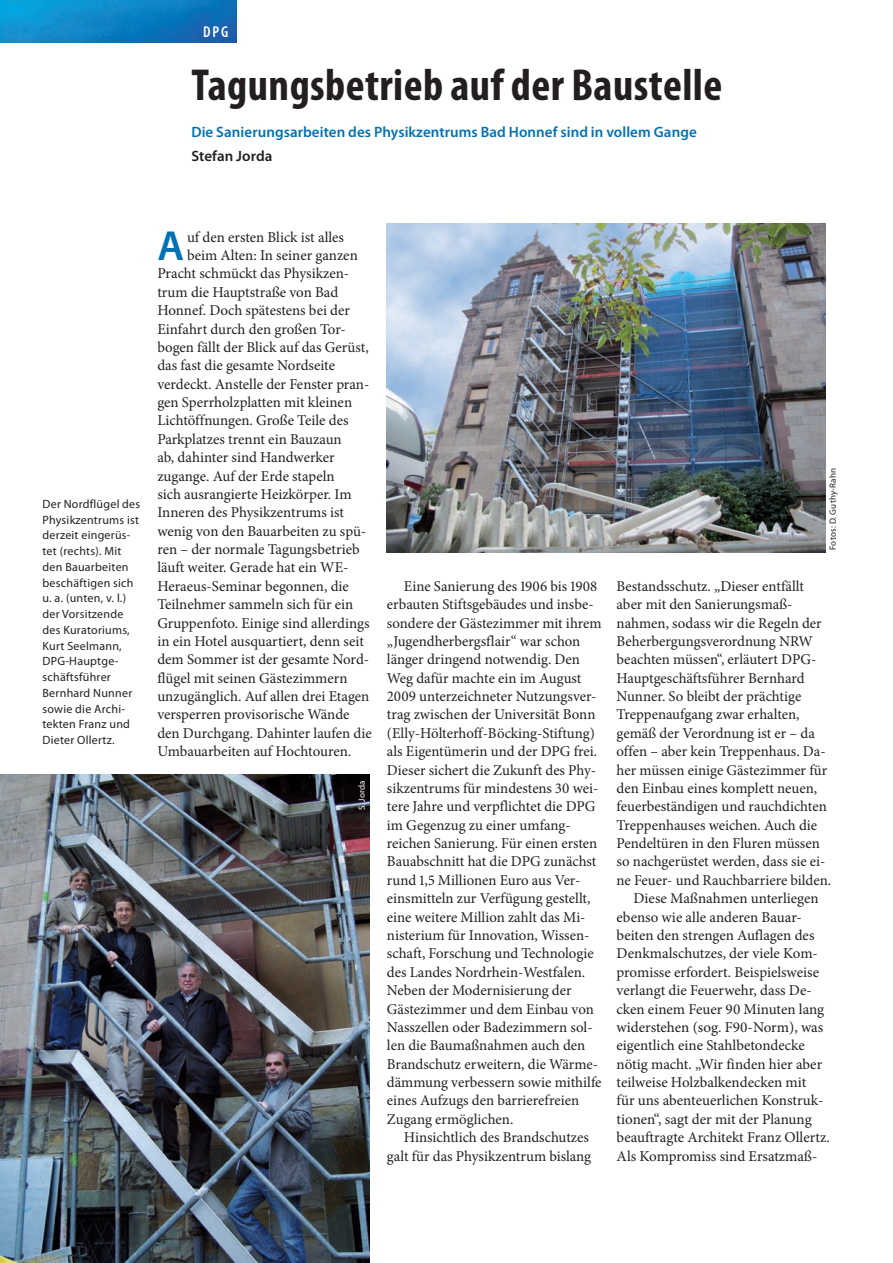
<style>
.page{position:relative;width:893px;height:1263px;background:#fff}
.page>*{position:absolute;margin:0;border:0;box-sizing:border-box;transform-origin:0 0}
._01a_Forum_Ü1{font:700 condensed 45px "Myriad Pro";letter-spacing:.01em;color:#231f20}
._10_GTO_groß_initial{font:600 42.3px "Myriad Pro";color:#0072b4}
.t1{font:600 condensed 15.75px "Myriad Pro";color:#fff}
._12_GT_groß{font:15px/18.5px "Minion Pro";color:#231f20}
._10_GTO_groß_initial-2{font:15px "Minion Pro";color:#231f20}
._01b_Forum_Ü1-Unterz{font:600 15px "Myriad Pro";letter-spacing:.005em;color:#0072b4}
._01c_Forum_Ü1-Autore{font:600 15px "Myriad Pro";letter-spacing:.005em;color:#231f20}
._80_BU_GTO{font:12px/15.8px "Myriad Pro";letter-spacing:.02em;color:#231f20}
._82_Bildquelle{font:9px "Myriad Pro";letter-spacing:.02em;color:#231f20}
._82_Bildquelle-2{font:9px "Myriad Pro";letter-spacing:.02em;color:#fff}
</style>
<div class="page">
<img style="left:0;top:0;width:237px;height:43px">
<img style="left:387px;top:223px;width:438px;height:329px">
<img style="left:0;top:775px;width:369px;height:488px">
<p class="t1" style="left:203px;top:22px;width:27px">DPG</p>
<p class="_01a_Forum_Ü1" style="left:191px;top:57px;width:532px">Tagungsbetrieb auf der Baustelle</p>
<p class="_01b_Forum_Ü1-Unterz" style="left:191px;top:123px;width:507px">Die Sanierungsarbeiten des Physikzentrums Bad Honnef sind in vollem Gange</p>
<p class="_01c_Forum_Ü1-Autore" style="left:191px;top:147px;width:83px">Stefan Jorda</p>
<p class="_80_BU_GTO" style="left:43px;top:496px;width:99px">Der Nordflügel des<br>Physikzentrums ist derzeit eingerüs&shy;tet (rechts). Mit den Bauarbeiten beschäftigen sich u. a. (unten, v. l.) der Vorsitzende des Kuratoriums,<br>Kurt Seelmann,<br>DPG-Hauptge&shy;schäftsführer<br>Bernhard Nunner sowie die Archi&shy;tekten Franz und<br>Dieter Ollertz.</p>
<p class="_10_GTO_groß_initial" style="left:157px;top:219px;width:28px">A</p>
<p class="_10_GTO_groß_initial-2" style="left:187px;top:227px;width:159px">uf den ersten Blick ist alles</p>
<p class="_10_GTO_groß_initial-2" style="left:187px;top:245px;width:172px">beim Alten: In seiner ganzen</p>
<p class="_10_GTO_groß_initial-2" style="left:157px;top:264px;width:193px">Pracht schmückt das Physikzen-</p>
<p class="_10_GTO_groß_initial-2" style="left:157px;top:282px;width:183px">trum die Hauptstraße von Bad</p>
<p class="_10_GTO_groß_initial-2" style="left:157px;top:300px;width:194px">Honnef. Doch spätestens bei der</p>
<p class="_10_GTO_groß_initial-2" style="left:157px;top:319px;width:190px">Einfahrt durch den großen Tor-</p>
<p class="_10_GTO_groß_initial-2" style="left:157px;top:337px;width:213px">bogen fällt der Blick auf das Gerüst,</p>
<p class="_10_GTO_groß_initial-2" style="left:157px;top:355px;width:179px">das fast die gesamte Nordseite</p>
<p class="_10_GTO_groß_initial-2" style="left:157px;top:374px;width:214px">verdeckt. Anstelle der Fenster pran-</p>
<p class="_10_GTO_groß_initial-2" style="left:157px;top:392px;width:196px">gen Sperrholzplatten mit kleinen</p>
<p class="_10_GTO_groß_initial-2" style="left:157px;top:411px;width:193px">Lichtöffnungen. Große Teile des</p>
<p class="_10_GTO_groß_initial-2" style="left:157px;top:429px;width:186px">Parkplatzes trennt ein Bauzaun</p>
<p class="_10_GTO_groß_initial-2" style="left:157px;top:447px;width:179px">ab, dahinter sind Handwerker</p>
<p class="_10_GTO_groß_initial-2" style="left:157px;top:466px;width:179px">zugange. Auf der Erde stapeln</p>
<p class="_10_GTO_groß_initial-2" style="left:157px;top:484px;width:196px">sich ausrangierte Heizkörper. Im</p>
<p class="_10_GTO_groß_initial-2" style="left:157px;top:502px;width:188px">Inneren des Physikzentrums ist</p>
<p class="_10_GTO_groß_initial-2" style="left:157px;top:521px;width:210px">wenig von den Bauarbeiten zu spü-</p>
<p class="_10_GTO_groß_initial-2" style="left:157px;top:539px;width:204px">ren – der normale Tagungsbetrieb</p>
<p class="_10_GTO_groß_initial-2" style="left:157px;top:558px;width:191px">läuft weiter. Gerade hat ein WE-</p>
<p class="_10_GTO_groß_initial-2" style="left:157px;top:576px;width:193px">Heraeus-Seminar begonnen, die</p>
<p class="_10_GTO_groß_initial-2" style="left:157px;top:594px;width:197px">Teilnehmer sammeln sich für ein</p>
<p class="_10_GTO_groß_initial-2" style="left:157px;top:613px;width:214px">Gruppenfoto. Einige sind allerdings</p>
<p class="_10_GTO_groß_initial-2" style="left:157px;top:631px;width:208px">in ein Hotel ausquartiert, denn seit</p>
<p class="_10_GTO_groß_initial-2" style="left:157px;top:649px;width:213px">dem Sommer ist der gesamte Nord-</p>
<p class="_10_GTO_groß_initial-2" style="left:157px;top:668px;width:192px">flügel mit seinen Gästezimmern</p>
<p class="_10_GTO_groß_initial-2" style="left:157px;top:686px;width:214px">unzugänglich. Auf allen drei Etagen</p>
<p class="_10_GTO_groß_initial-2" style="left:157px;top:705px;width:194px">versperren provisorische Wände</p>
<p class="_10_GTO_groß_initial-2" style="left:157px;top:723px;width:216px">den Durchgang. Dahinter laufen die</p>
<p class="_10_GTO_groß_initial-2" style="left:157px;top:741px;width:195px">Umbauarbeiten auf Hochtouren.</p>
<p class="_82_Bildquelle-2" style="left:356px;top:810px;width:31px;rotate:-90deg">S. Jorda</p>
<p class="_12_GT_groß" style="left:387px;top:577px;width:216px;text-indent:17px">Eine Sanierung des 1906 bis 1908 erbauten Stiftsgebäudes und insbe&shy;sondere der Gästezimmer mit ihrem „Jugendherbergsflair“ war schon länger dringend notwendig. Den Weg dafür machte ein im August 2009 unterzeichneter Nutzungsver&shy;trag zwischen der Universität Bonn (Elly-Hölterhoff-Böcking-Stiftung) als Eigentümerin und der DPG frei.<br>Dieser sichert die Zukunft des Phy&shy;sikzentrums für mindestens 30 wei&shy;tere Jahre und verpflichtet die DPG im Gegenzug zu einer umfang&shy;reichen Sanierung. Für einen ersten Bauabschnitt hat die DPG zunächst rund 1,5 Millionen Euro aus Ver&shy;einsmitteln zur Verfügung gestellt, eine weitere Million zahlt das Mi&shy;nisterium für Innovation, Wissen&shy;schaft, Forschung und Technologie des Landes Nordrhein-Westfalen.<br>Neben der Modernisierung der Gästezimmer und dem Einbau von Nasszellen oder Badezimmern sol&shy;len die Baumaßnahmen auch den Brandschutz erweitern, die Wärme&shy;dämmung verbessern sowie mithilfe eines Aufzugs den barrierefreien Zugang ermöglichen.</p>
<p class="_12_GT_groß" style="left:387px;top:1128px;width:206px;text-align:right">Hinsichtlich des Brandschutzes galt für das Physikzentrum bislang</p>
<p class="_82_Bildquelle" style="left:827px;top:550px;width:83px;rotate:-90deg">Fotos: D. Guthy-Rahn</p>
<p class="_12_GT_groß" style="left:617px;top:577px;width:216px">Bestandsschutz. „Dieser entfällt aber mit den Sanierungsmaß&shy;nahmen, sodass wir die Regeln der Beherbergungsverordnung NRW beachten müssen“, erläutert DPG-Hauptgeschäftsführer Bernhard Nunner. So bleibt der prächtige Treppenaufgang zwar erhalten, gemäß der Verordnung ist er – da offen – aber kein Treppenhaus. Da&shy;her müssen einige Gästezimmer für den Einbau eines komplett neuen, feuerbeständigen und rauchdichten Treppenhauses weichen. Auch die Pendeltüren in den Fluren müssen so nachgerüstet werden, dass sie ei&shy;ne Feuer- und Rauchbarriere bilden.</p>
<p class="_12_GT_groß" style="left:617px;top:889px;width:215px;text-indent:17px">Diese Maßnahmen unterliegen ebenso wie alle anderen Bauar&shy;beiten den strengen Auflagen des Denkmalschutzes, der viele Kom&shy;promisse erfordert. Beispielsweise verlangt die Feuerwehr, dass De&shy;cken einem Feuer 90 Minuten lang widerstehen (sog. F90-Norm), was eigentlich eine Stahlbetondecke nötig macht. „Wir finden hier aber teilweise Holzbalkendecken mit<br>für uns abenteuerlichen Konstruk&shy;tionen“, sagt der mit der Planung beauftragte Architekt Franz Ollertz.<br>Als Kompromiss sind Ersatzmaß-</p>
</div>
